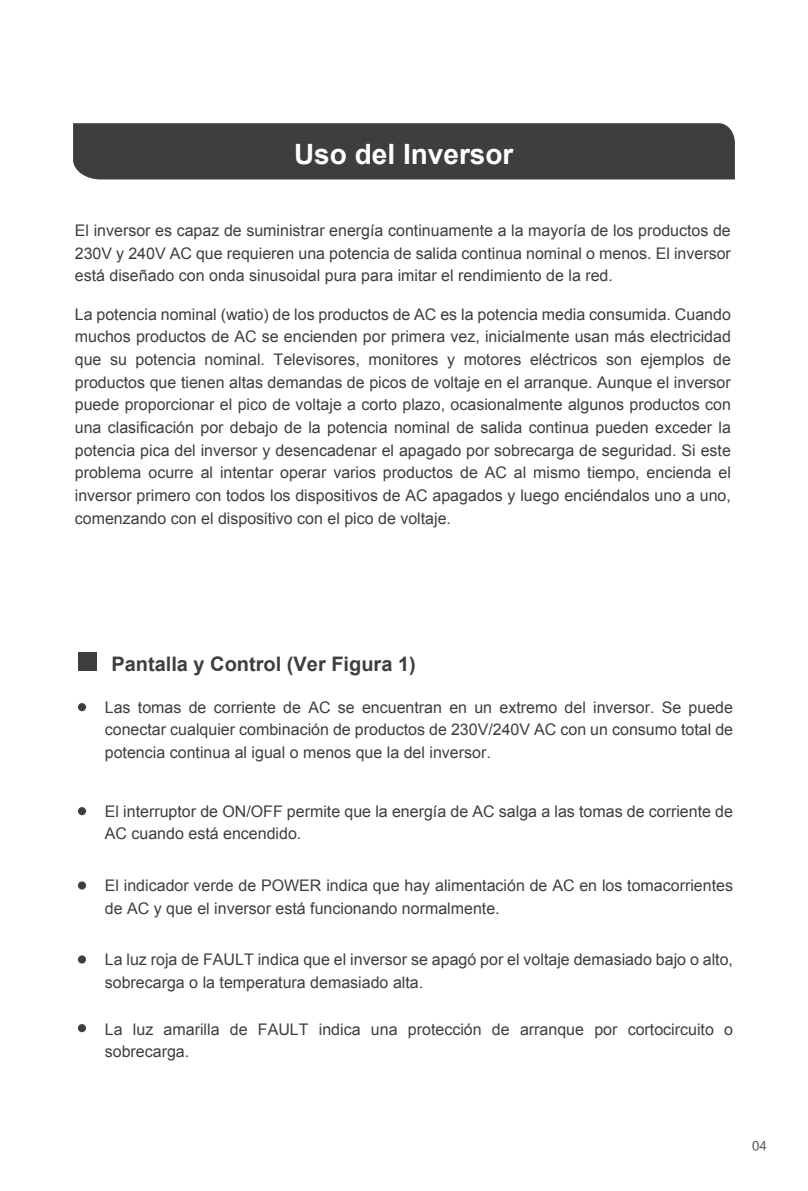
<style>
.page{position:relative;width:808px;height:1191px;background:#fff}
.page>*{position:absolute;margin:0;border:0;box-sizing:border-box;transform-origin:0 0}
.t1{font:700 28px "Arial";color:#fff}
.t2{font:700 20px "Arial";color:#3e3e3f}
.t3{font:16px/22.6px "Arial";color:#3e3e3f}
.t4{font:12px "FZLTHJW GB1 0";color:#3e3e3f}
</style>
<div class="page">
<div style="left:78px;top:703px;width:8px;height:8px;background:#3e3e3f;border-radius:50%"></div>
<div style="left:78px;top:807px;width:8px;height:8px;background:#3e3e3f;border-radius:50%"></div>
<div style="left:78px;top:881px;width:8px;height:8px;background:#3e3e3f;border-radius:50%"></div>
<div style="left:78px;top:955px;width:8px;height:8px;background:#3e3e3f;border-radius:50%"></div>
<div style="left:78px;top:1024px;width:8px;height:8px;background:#3e3e3f;border-radius:50%"></div>
<div style="left:78px;top:652px;width:18px;height:18px;background:#3e3e3f"></div>
<div style="left:73px;top:123px;width:662px;height:56px;background:#3e3e3f"></div>
<h1 class="t1" style="left:294px;top:135px;width:221px">Uso del Inversor</h1>
<p class="t3" style="left:75px;top:219px;width:657px;text-align:justify">El inversor es capaz de suministrar energía continuamente a la mayoría de los productos de 230V y 240V AC que requieren una potencia de salida continua nominal o menos. El inversor está diseñado con onda sinusoidal pura para imitar el rendimiento de la red.</p>
<p class="t3" style="left:75px;top:303px;width:658px;text-align:justify">La potencia nominal (watio) de los productos de AC es la potencia media consumida. Cuando muchos productos de AC se encienden por primera vez, inicialmente usan más electricidad que su potencia nominal. Televisores, monitores y motores eléctricos son ejemplos de productos que tienen altas demandas de picos de voltaje en el arranque. Aunque el inversor puede proporcionar el pico de voltaje a corto plazo, ocasionalmente algunos productos con una clasificación por debajo de la potencia nominal de salida continua pueden exceder la potencia pica del inversor y desencadenar el apagado por sobrecarga de seguridad. Si este problema ocurre al intentar operar varios productos de AC al mismo tiempo, encienda el inversor primero con todos los dispositivos de AC apagados y luego enciéndalos uno a uno, comenzando con el dispositivo con el pico de voltaje.</p>
<p class="t2" style="left:111px;top:650px;width:306px">Pantalla y Control (Ver Figura 1)</p>
<p class="t3" style="left:105px;top:696px;width:630px;text-align:justify">Las tomas de corriente de AC se encuentran en un extremo del inversor. Se puede conectar cualquier combinación de productos de 230V/240V AC con un consumo total de potencia continua al igual o menos que la del inversor.</p>
<p class="t3" style="left:105px;top:800px;width:630px">El interruptor de ON/OFF permite que la energía de AC salga a las tomas de corriente de<br>AC cuando está encendido.</p>
<p class="t3" style="left:105px;top:874px;width:630px">El indicador verde de POWER indica que hay alimentación de AC en los tomacorrientes de AC y que el inversor está funcionando normalmente.</p>
<p class="t3" style="left:105px;top:948px;width:630px">La luz roja de FAULT indica que el inversor se apagó por el voltaje demasiado bajo o alto, sobrecarga o la temperatura demasiado alta.</p>
<p class="t3" style="left:105px;top:1018px;width:630px">La luz amarilla de FAULT indica una protección de arranque por cortocircuito o sobrecarga.</p>
<p class="t4" style="left:752px;top:1139px;width:16px">04</p>
</div>
